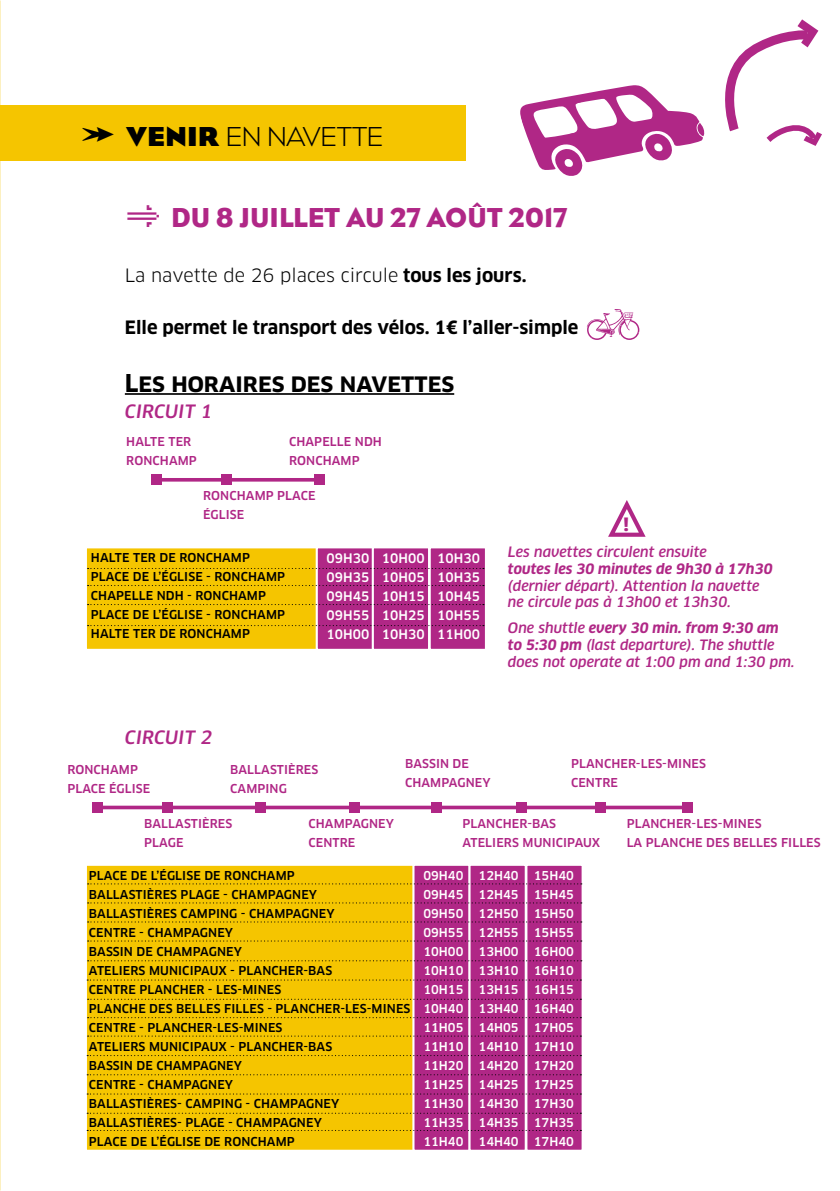
<style>
.page{position:relative;width:840px;height:1191px;background:#fff}
.page>*{position:absolute;margin:0;border:0;box-sizing:border-box;transform-origin:0 0}
.t1{font:28px "Eagle";color:#b02786}
.t2{font:300 28px "Eagle";color:#000}
.t3{font:700 24px "Clan Pro";color:#000}
.t4{font:700 18px "Clan Pro";color:#000}
.t5{font:18px "Clan Pro";color:#000}
.t6{font:italic 500 18px "Clan Pro";letter-spacing:.01em;color:#b02786}
.t7{font:900 18px "Clan Pro";color:#b02786}
.t8{font:italic 500 14px/16.8px "Clan Pro";color:#b02786}
.t9{font:italic 700 14px "Clan Pro";color:#b02786}
.t10{font:500 12.8px/19px "Clan Pro";color:#fff;text-align:justify}
.t11{font:500 12px/19px "Clan Pro";letter-spacing:.01em;color:#000}
.t12{font:500 12px/19px "Clan Pro";letter-spacing:.01em;color:#b02786}
.t13{font:500 12px/19px "Clan Pro";letter-spacing:.005em;color:#fff;text-align:justify}
.s1{font-weight:700}
.s2{font-family:"Fleches Left Right";font-size:42px}
</style>
<div class="page">
<hr style="left:125px;top:393px;width:329px;height:2px;background:#000">
<div style="left:85px;top:863px;width:331px;height:288px;background:#f5c500;border:2px solid #fff"></div>
<div style="left:412px;top:863px;width:58px;height:288px;background:#b02786;border:2px solid #fff"></div>
<div style="left:468px;top:863px;width:58px;height:288px;background:#b02786;border:2px solid #fff"></div>
<div style="left:525px;top:863px;width:58px;height:288px;background:#b02786;border:2px solid #fff"></div>
<svg style="left:88px;top:883px;width:493px;height:1px"></svg>
<svg style="left:88px;top:902px;width:493px;height:1px"></svg>
<svg style="left:88px;top:921px;width:493px;height:1px"></svg>
<svg style="left:88px;top:940px;width:493px;height:1px"></svg>
<svg style="left:88px;top:998px;width:493px;height:1px"></svg>
<svg style="left:88px;top:1017px;width:493px;height:1px"></svg>
<svg style="left:88px;top:1035px;width:493px;height:1px"></svg>
<svg style="left:88px;top:960px;width:493px;height:1px"></svg>
<svg style="left:87px;top:979px;width:494px;height:1px"></svg>
<svg style="left:87px;top:1055px;width:494px;height:1px"></svg>
<svg style="left:87px;top:1074px;width:494px;height:1px"></svg>
<svg style="left:87px;top:1093px;width:494px;height:1px"></svg>
<svg style="left:87px;top:1112px;width:494px;height:1px"></svg>
<svg style="left:87px;top:1130px;width:494px;height:1px"></svg>
<div style="left:0;top:106px;width:465px;height:55px;background:#f5c500"></div>
<svg style="left:586px;top:309px;width:53px;height:31px"></svg>
<svg style="left:725px;top:19px;width:96px;height:127px"></svg>
<svg style="left:520px;top:85px;width:184px;height:91px"></svg>
<hr style="left:156px;top:478px;width:166px;height:3px;background:#b02786">
<div style="left:314px;top:474px;width:10px;height:11px;background:#b02786"></div>
<div style="left:221px;top:474px;width:11px;height:11px;background:#b02786"></div>
<div style="left:151px;top:474px;width:11px;height:11px;background:#b02786"></div>
<svg style="left:103px;top:805px;width:579px;height:4px;fill:#b02786"></svg>
<div style="left:349px;top:802px;width:11px;height:10px;background:#b02786"></div>
<div style="left:515px;top:802px;width:11px;height:10px;background:#b02786"></div>
<div style="left:594px;top:802px;width:11px;height:11px;background:#b02786"></div>
<div style="left:682px;top:802px;width:10px;height:11px;background:#b02786"></div>
<div style="left:255px;top:802px;width:10px;height:10px;background:#b02786"></div>
<div style="left:162px;top:802px;width:11px;height:10px;background:#b02786"></div>
<div style="left:430px;top:802px;width:11px;height:11px;background:#b02786"></div>
<div style="left:92px;top:802px;width:11px;height:10px;background:#b02786"></div>
<div style="left:85px;top:546px;width:252px;height:105px;background:#f5c500;border:2px solid #fff"></div>
<div style="left:315px;top:546px;width:59px;height:105px;background:#b02786;border:2px solid #fff"></div>
<div style="left:371px;top:546px;width:59px;height:105px;background:#b02786;border:2px solid #fff"></div>
<div style="left:428px;top:546px;width:59px;height:105px;background:#b02786;border:2px solid #fff"></div>
<svg style="left:88px;top:568px;width:395px;height:1px"></svg>
<svg style="left:88px;top:585px;width:395px;height:1px"></svg>
<svg style="left:88px;top:604px;width:395px;height:1px"></svg>
<svg style="left:88px;top:625px;width:395px;height:1px"></svg>
<svg style="left:608px;top:500px;width:38px;height:37px"></svg>
<h1 class="t2" style="left:80px;top:121px;width:304px"><sup>t</sup> <span class="s1">VENIR</span> EN NAVETTE</h1>
<h1 class="t1" style="left:125px;top:201px;width:443px"><span class="s2">j</span> DU 8 JUILLET AU 27 AOÛT 2017</h1>
<h3 class="t5" style="left:125px;top:264px;width:403px">La navette de 26 places circule <span class="s1">tous les jours.</span></h3>
<h3 class="t4" style="left:125px;top:317px;width:455px">Elle permet le transport des vélos. 1€ l’aller-simple</h3>
<h2 class="t3" style="left:125px;top:369px;width:331px">Les horaires des navettes</h2>
<h3 class="t6" style="left:125px;top:400px;width:89px">circuit 1</h3>
<p class="t12" style="left:126px;top:432px;width:72px">HALTE TER<br>RONCHAM P</p>
<p class="t12" style="left:289px;top:432px;width:94px">CHAPELLE ND H<br>RONCHAM P</p>
<p class="t12" style="left:203px;top:486px;width:114px">RONCHAM P PLACE<br>ÉGLISE</p>
<p class="t11" style="left:91px;top:548px;width:194px">HALTE TER DE RONCHAMP<br>PLACE DE L’ÉGLISE - RONCHAMP<br>CHAPELLE NDH - RONCHAMP<br>PLACE DE L’ÉGLISE - RONCHAMP<br>HALTE TER DE RONCHAMP</p>
<p class="t10" style="left:326px;top:549px;width:44px">09H30<br>09H35<br>09H45<br>09H55<br>10H00</p>
<p class="t10" style="left:382px;top:549px;width:44px">10H00<br>10H05<br>10H15<br>10H25<br>10H30</p>
<p class="t10" style="left:437px;top:549px;width:44px">10H30<br>10H35<br>10H45<br>10H55<br>11H00</p>
<h3 class="t6" style="left:125px;top:726px;width:89px">circuit 2</h3>
<h3 class="t7" style="left:623px;top:514px;width:7px">!</h3>
<p class="t8" style="left:507px;top:543px;width:200px">Les navettes circulent ensuite</p>
<p class="t9" style="left:507px;top:560px;width:266px">toutes les 30 minutes de 9h30 à 17h30</p>
<p class="t8" style="left:507px;top:577px;width:253px">(dernier départ). Attention la navette ne circule pas à 13h00 et 13h30.</p>
<p class="t8" style="left:507px;top:620px;width:288px">One shuttle <span class="s1">every 30 min. from 9:30 am to 5:30 pm</span> (last departure). The shuttle does not operate at 1:00 pm and 1:30 pm.</p>
<p class="t12" style="left:67px;top:760px;width:84px">RONCHAM P<br>PLACE ÉGLISE</p>
<p class="t12" style="left:230px;top:760px;width:90px">BALLASTIÈRES<br>CAMPING</p>
<p class="t12" style="left:405px;top:754px;width:87px">BASSIN DE<br>CHAMPAGNEY</p>
<p class="t12" style="left:570px;top:754px;width:17px">PLAN</p>
<p class="t12" style="left:570px;top:754px;width:136px;text-indent:33px">CHER-LES-MINES<br>CENTRE</p>
<p class="t12" style="left:144px;top:814px;width:90px">BALLASTIÈRES<br>PLAGE</p>
<p class="t12" style="left:308px;top:814px;width:54px">CHAM PAGNEY<br>CENTRE</p>
<p class="t12" style="left:462px;top:814px;width:17px">PLAN</p>
<p class="t12" style="left:462px;top:814px;width:139px;text-indent:33px">CHER-BAS<br>ATELIERS MUNICIPAUX</p>
<p class="t11" style="left:89px;top:866px;width:323px">PLACE DE L’ÉGLISE DE RONCHAMP<br>BALLASTIÈRES PLAGE - CHAMPAGNEY<br>BALLASTIÈRES CAMPING - CHAMPAGNEY<br>CENTRE - CHAMPAGNEY<br>BASSIN DE CHAMPAGNEY<br>ATELIERS MUNICIPAUX - PLANCH ER-BAS<br>CENTRE PLANCH ER - LES-MINES<br>PLANCH E DES BELLES FILLES - PLANCH ER-LES-MINES<br>CENTRE - PLANCH ER-LES-MINES<br>ATELIERS MUNICIPAUX - PLANCH ER-BAS<br>BASSIN DE CHAMPAGNEY<br>CENTRE - CHAMPAGNEY<br>BALLASTIÈRES- CAMPING - CHAMPAGNEY<br>BALLASTIÈRES- PLAGE - CHAMPAGNEY<br>PLACE DE L’ÉGLISE DE RONCHAMP</p>
<p class="t13" style="left:423px;top:866px;width:42px">09H40<br>09H45<br>09H50<br>09H55<br>10H00<br>10H10<br>10H15<br>10H40<br>11H05<br>11H10<br>11H20<br>11H25<br>11H30<br>11H35<br>11H40</p>
<p class="t13" style="left:478px;top:866px;width:42px">12H40<br>12H45<br>12H50<br>12H55<br>13H00<br>13H10<br>13H15<br>13H40<br>14H05<br>14H10<br>14H20<br>14H25<br>14H30<br>14H35<br>14H40</p>
<p class="t13" style="left:533px;top:866px;width:42px">15H40<br>15H45<br>15H50<br>15H55<br>16H00<br>16H10<br>16H15<br>16H40<br>17H05<br>17H10<br>17H20<br>17H25<br>17H30<br>17H35<br>17H40</p>
<p class="t12" style="left:626px;top:814px;width:136px;text-indent:33px">CHER-LES-MINES<br>LA PLAN</p>
<p class="t12" style="left:626px;top:814px;width:17px">PLAN</p>
<p class="t12" style="left:678px;top:833px;width:36px">CHE DES</p>
<p class="t12" style="left:732px;top:833px;width:17px">BELLES</p>
<p class="t12" style="left:780px;top:833px;width:8px">FILLES</p>
</div>
